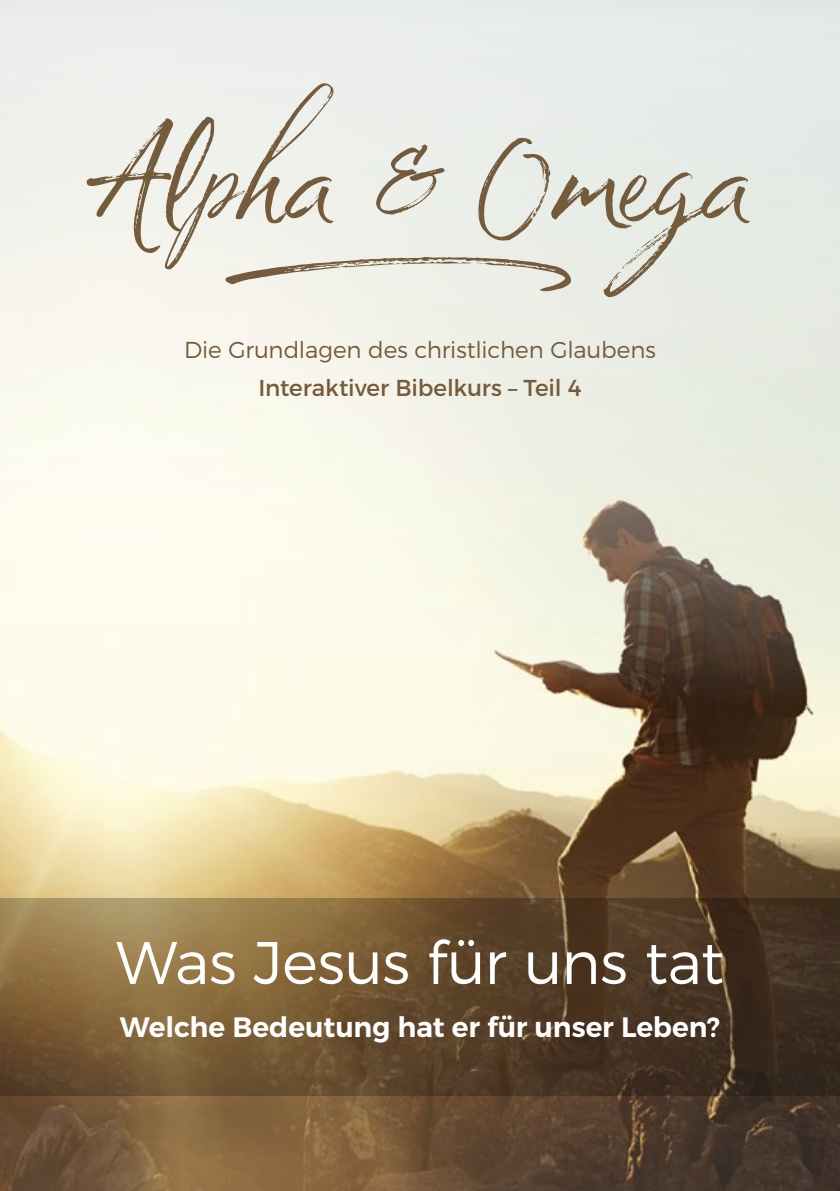
<style>
.page{position:relative;width:840px;height:1191px;background:#fff}
.page>*{position:absolute;margin:0;border:0;box-sizing:border-box;transform-origin:0 0}
.t1{font:360px "Foxtrail Swashes";color:#735b3c;scale:1.61 1}
.t2{font:178px "Foxtrail Script";letter-spacing:.01em;color:#735b3c}
.t3{font:300 60px "Montserrat";letter-spacing:-.01em;color:#fff}
.t4{font:600 28px "Montserrat";letter-spacing:-.005em;color:#fff}
.t5{font:300 23px "Montserrat";letter-spacing:-.005em;color:#735b3c}
.t6{font:23px "Montserrat";letter-spacing:-.005em;color:#735b3c}
</style>
<div class="page">
<img style="left:0;top:0;width:839px;height:1191px">
<svg style="left:0;top:899px;width:839px;height:197px"></svg>
<h2 class="t2" style="left:94px;top:83px;width:653px">Alpha &amp; Omega</h2>
<h1 class="t1" style="left:224px;top:-28px;width:218px">F</h1>
<p class="t5" style="left:184px;top:335px;width:473px">Die Grundlagen des christlichen Glaubens</p>
<p class="t6" style="left:258px;top:373px;width:324px">Interaktiver Bibelkurs – Teil 4</p>
<h3 class="t3" style="left:116px;top:926px;width:609px">Was Jesus für uns tat</h3>
<p class="t4" style="left:120px;top:1010px;width:601px">Welche Bedeutung hat er für unser Leben?</p>
</div>
